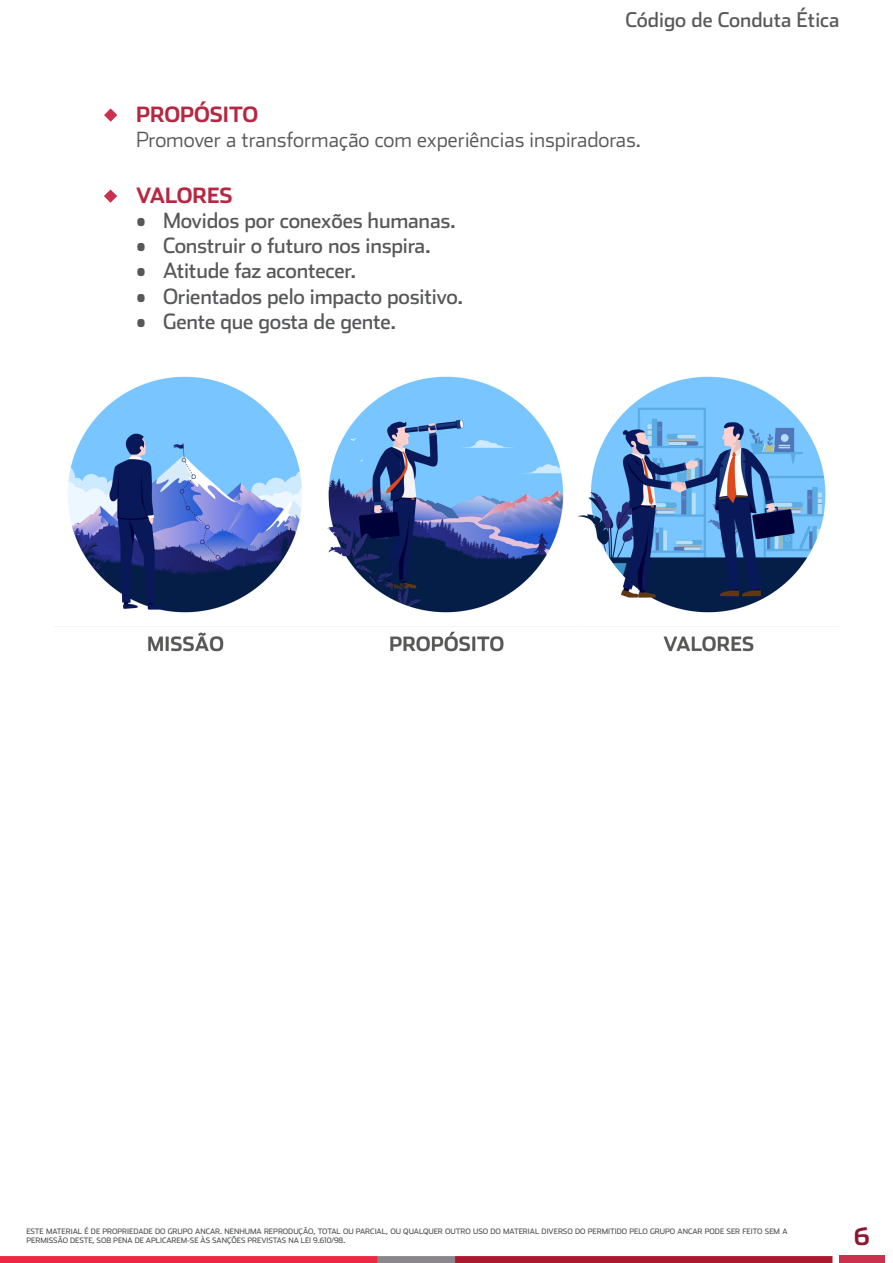
<style>
.page{position:relative;width:893px;height:1263px;background:#fff}
.page>*{position:absolute;margin:0;border:0;box-sizing:border-box;transform-origin:0 0}
.t1{font:700 24px "Stainless";color:#8e1630}
.t2{font:21px "Stainless";letter-spacing:-.01em;color:#57585a}
.t3{font:300 21px "Stainless";color:#57585a}
.t4{font:700 21px "Stainless";color:#b62742}
.t5{font:20.25px "Stainless";color:#57585a}
.t6{font:7.5px/9px "Stainless";color:#4f5252}
</style>
<div class="page">
<img style="left:0;top:115px;width:885px;height:1148px">
<div style="left:839px;top:1255px;width:45px;height:8px;background:#cb304d"></div>
<svg style="left:104px;top:108px;width:13px;height:14px"></svg>
<svg style="left:104px;top:189px;width:13px;height:14px"></svg>
<img style="left:54px;top:364px;width:785px;height:291px">
<h3 class="t5" style="left:625px;top:7px;width:215px">Código de Conduta Ética</h3>
<p class="t4" style="left:136px;top:101px;width:124px">PROPÓSITO</p>
<p class="t3" style="left:136px;top:127px;width:506px">Promover a transformação com experiências inspiradoras.</p>
<p class="t4" style="left:136px;top:182px;width:98px">VALORES</p>
<p class="t2" style="left:136px;top:208px;width:321px">• Movidos por conexões humanas.</p>
<p class="t2" style="left:136px;top:233px;width:296px">• Construir o futuro nos inspira.</p>
<p class="t2" style="left:136px;top:258px;width:222px">• Atitude faz acontecer.</p>
<p class="t2" style="left:136px;top:283px;width:329px">• Orientados pelo impacto positivo.</p>
<p class="t2" style="left:136px;top:309px;width:262px">• Gente que gosta de gente.</p>
<p class="t6" style="left:26px;top:1227px;width:763px">ESTE MATERIAL É DE PROPRIEDADE DO GRUPO ANCAR. NENHUMA REPRODUÇÃO, TOTAL OU PARCIAL, OU QUALQUER OUTRO USO DO MATERIAL DIVERSO DO PERMITIDO PELO GRUPO ANCAR PODE SER FEITO SEM A<br>PERMISSÃO DESTE, SOB PENA DE APLICAREM-SE ÀS SANÇÕES PREVISTAS NA LEI 9.610/98.</p>
<h1 class="t1" style="left:854px;top:1222px;width:17px">6</h1>
</div>
